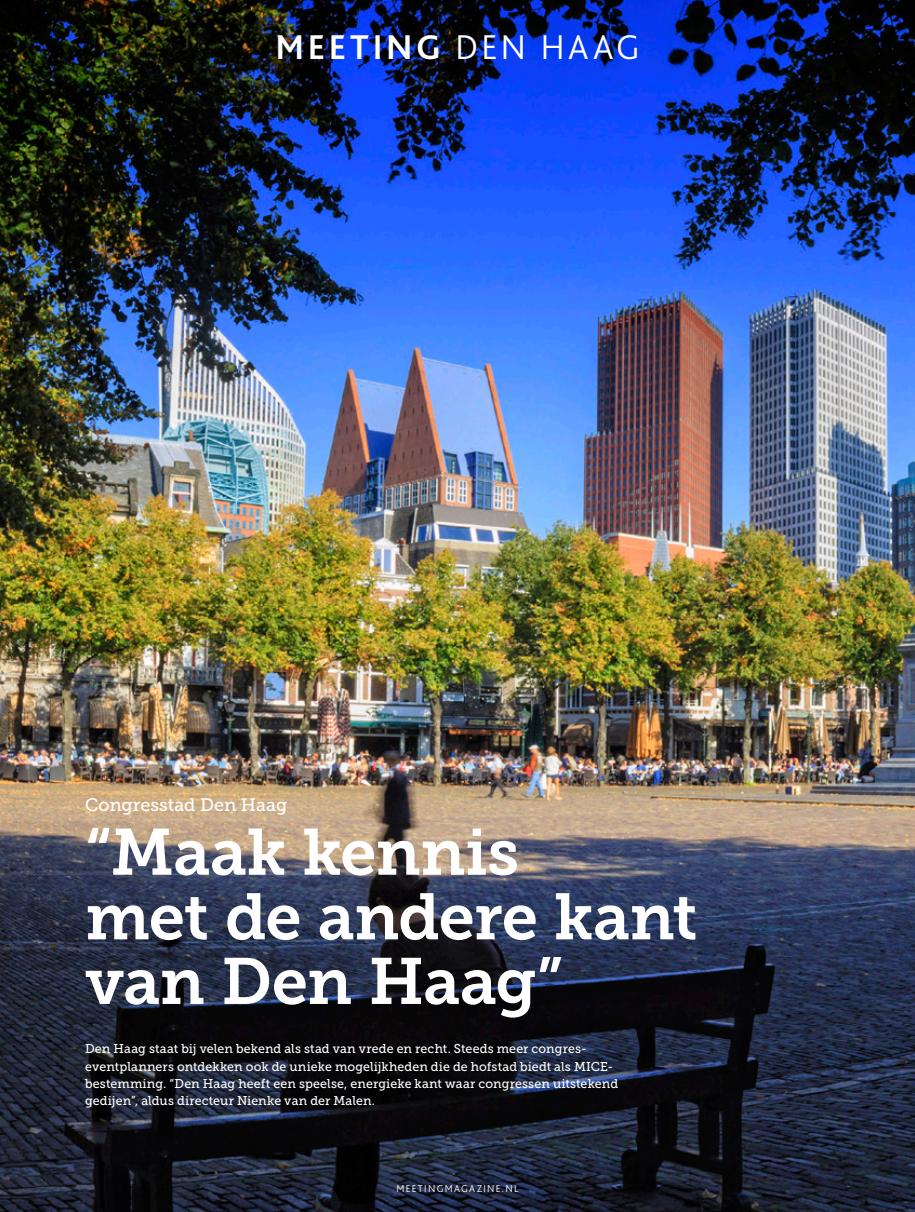
<style>
.page{position:relative;width:915px;height:1212px;background:#fff}
.page>*{position:absolute;margin:0;border:0;box-sizing:border-box;transform-origin:0 0}
.t1{font:65.1px/64.7px "Museo Slab 700";letter-spacing:-.01em;color:#fff}
.t2{font:700 36px "Bliss 2";letter-spacing:.105em;color:#fff}
.t3{font:18px "Museo Slab 500";letter-spacing:-.005em;color:#fff}
.t4{font:12.75px/17.2px "Museo Slab 500";letter-spacing:.005em;color:#fff}
.t5{font:300 10.5px "Bliss 2";letter-spacing:.125em;color:#fff}
.s1{font-weight:300}
</style>
<div class="page">
<img style="left:0;top:0;width:914px;height:1212px">
<h2 class="t2" style="left:275px;top:25px;width:365px">MEETING <span class="s1">DEN HAAG</span></h2>
<h3 class="t3" style="left:85px;top:795px;width:203px">Congresstad Den Haag</h3>
<h1 class="t1" style="left:85px;top:820px;width:613px">“Maak kennis<br>met de andere kant van Den Haag”</h1>
<p class="t4" style="left:85px;top:1040px;width:534px">Den Haag staat bij velen bekend als stad van vrede en recht. Steeds meer congres&shy;eventplanners ontdekken ook de unieke mogelijkheden die de hofstad biedt als MICE&shy;bestemming. “Den Haag heeft een speelse, energieke kant waar congressen uitstekend gedijen”, aldus directeur Nienke van der Malen.</p>
<p class="t5" style="left:396px;top:1182px;width:123px">MEETINGMAGAZINE.NL</p>
</div>
